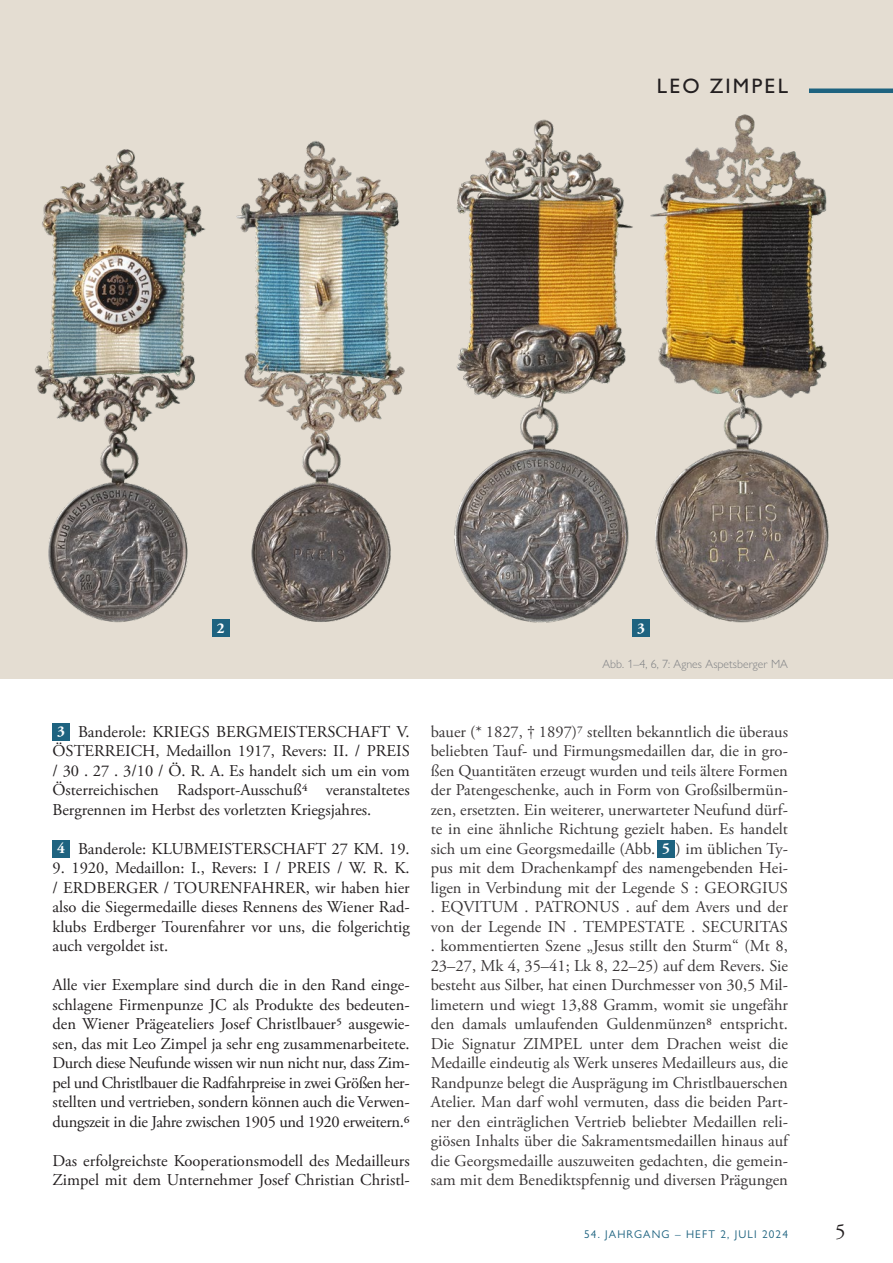
<style>
.page{position:relative;width:893px;height:1263px;background:#fff}
.page>*{position:absolute;margin:0;border:0;box-sizing:border-box;transform-origin:0 0}
.t1{font:500 21px "Gill Sans Nova";letter-spacing:.1em;color:#231f20}
.t2{font:21px "Adobe Garamond Pro";color:#231f20}
.Fließtext{font:16.5px/19.5px "Adobe Garamond Pro";color:#231f20;text-align:justify}
.t3{font:700 15px "Adobe Garamond Pro";color:#fff}
.Bildtext{font:300 12px "Gill Sans Nova";color:#808285}
.t4{font:11.25px "Gill Sans Nova";letter-spacing:.1em;color:#1e6380}
</style>
<div class="page">
<div style="left:0;top:0;width:893px;height:678px;background:#e4ddd2"></div>
<hr style="left:809px;top:89px;width:84px;height:4px;background:#1e6380">
<img style="left:34px;top:149px;width:183px;height:474px">
<img style="left:454px;top:119px;width:188px;height:504px">
<img style="left:236px;top:141px;width:169px;height:481px">
<img style="left:647px;top:114px;width:182px;height:523px">
<div style="left:212px;top:620px;width:17px;height:17px;background:#1e6380"></div>
<div style="left:632px;top:620px;width:17px;height:17px;background:#1e6380"></div>
<div style="left:52px;top:723px;width:18px;height:17px;background:#1e6380"></div>
<div style="left:52px;top:840px;width:18px;height:17px;background:#1e6380"></div>
<div style="left:657px;top:840px;width:17px;height:17px;background:#1e6380"></div>
<p class="t1" style="left:657px;top:73px;width:132px">LEO ZIMPEL</p>
<p class="t3" style="left:217px;top:619px;width:9px">2</p>
<p class="t3" style="left:637px;top:619px;width:9px">3</p>
<p class="Bildtext" style="left:603px;top:657px;width:187px">Abb. 1–4, 6, 7: Agnes Aspetsberger MA</p>
<p class="Fließtext" style="left:52px;top:722px;width:359px;text-indent:26px">Banderole: KRIEGS BERGMEISTERSCHAFT V.<br>ÖSTERREICH, Medaillon 1917, Revers: II. / PREIS / 30 . 27 . 3/10 / Ö. R. A. Es handelt sich um ein vom Österreichischen Radsport-Ausschuß4 veranstaltetes Bergrennen im Herbst des vorletzten Kriegsjahres.</p>
<p class="Fließtext" style="left:78px;top:839px;width:333px">Banderole: KLUBMEISTERSCHAFT 27 KM. 19.</p>
<p class="Fließtext" style="left:52px;top:859px;width:359px">9. 1920, Medaillon: I., Revers: I / PREIS / W. R. K. / ERDBERGER / TOURENFAHRER, wir haben hier also die Siegermedaille dieses Rennens des Wiener Rad&shy;klubs Erdberger Tourenfahrer vor uns, die folgerichtig auch vergoldet ist.</p>
<p class="Fließtext" style="left:52px;top:976px;width:359px">Alle vier Exemplare sind durch die in den Rand einge&shy;schlagene Firmenpunze JC als Produkte des bedeuten&shy;den Wiener Prägeateliers Josef Christlbauer5 ausgewie&shy;sen, das mit Leo Zimpel ja sehr eng zusammenarbeitete.<br>Durch diese Neufunde wissen wir nun nicht nur, dass Zim&shy;pel und Christlbauer die Radfahrpreise in zwei Größen her&shy;stellten und vertrieben, sondern können auch die Verwen&shy;dungszeit in die Jahre zwischen 1905 und 1920 erweitern.6</p>
<p class="Fließtext" style="left:52px;top:1151px;width:359px">Das erfolgreichste Kooperationsmodell des Medailleurs<br>Zimpel mit dem Unternehmer Josef Christian Christl-</p>
<p class="t3" style="left:57px;top:723px;width:9px">3</p>
<p class="t3" style="left:57px;top:840px;width:9px">4</p>
<p class="Fließtext" style="left:431px;top:722px;width:359px">bauer (* 1827, † 1897)7 stellten bekanntlich die überaus beliebten Tauf- und Firmungsmedaillen dar, die in gro&shy;ßen Quantitäten erzeugt wurden und teils ältere Formen der Patengeschenke, auch in Form von Großsilbermün&shy;zen, ersetzten. Ein weiterer, unerwarteter Neufund dürf&shy;te in eine ähnliche Richtung gezielt haben. Es handelt sich um eine Georgsmedaille (Abb. 5 ) im üblichen Ty&shy;pus mit dem Drachenkampf des namengebenden Hei&shy;ligen in Verbindung mit der Legende S : GEORGIUS . EQVITUM . PATRONUS . auf dem Avers und der von der Legende IN . TEMPESTATE . SECURITAS . kommentierten Szene „Jesus stillt den Sturm“ (Mt 8, 23–27, Mk 4, 35–41; Lk 8, 22–25) auf dem Revers. Sie besteht aus Silber, hat einen Durchmesser von 30,5 Mil&shy;limetern und wiegt 13,88 Gramm, womit sie ungefähr den damals umlaufenden Guldenmünzen8 entspricht.<br>Die Signatur ZIMPEL unter dem Drachen weist die Medaille eindeutig als Werk unseres Medailleurs aus, die Randpunze belegt die Ausprägung im Christlbauerschen Atelier. Man darf wohl vermuten, dass die beiden Part&shy;ner den einträglichen Vertrieb beliebter Medaillen reli&shy;giösen Inhalts über die Sakramentsmedaillen hinaus auf die Georgsmedaille auszuweiten gedachten, die gemein&shy;sam mit dem Benediktspfennig und diversen Prägungen</p>
<p class="t3" style="left:662px;top:840px;width:9px">5</p>
<p class="t4" style="left:584px;top:1227px;width:205px">54. JAHRGANG – HEFT 2, JULI 2024</p>
<p class="t2" style="left:835px;top:1218px;width:12px">5</p>
</div>
